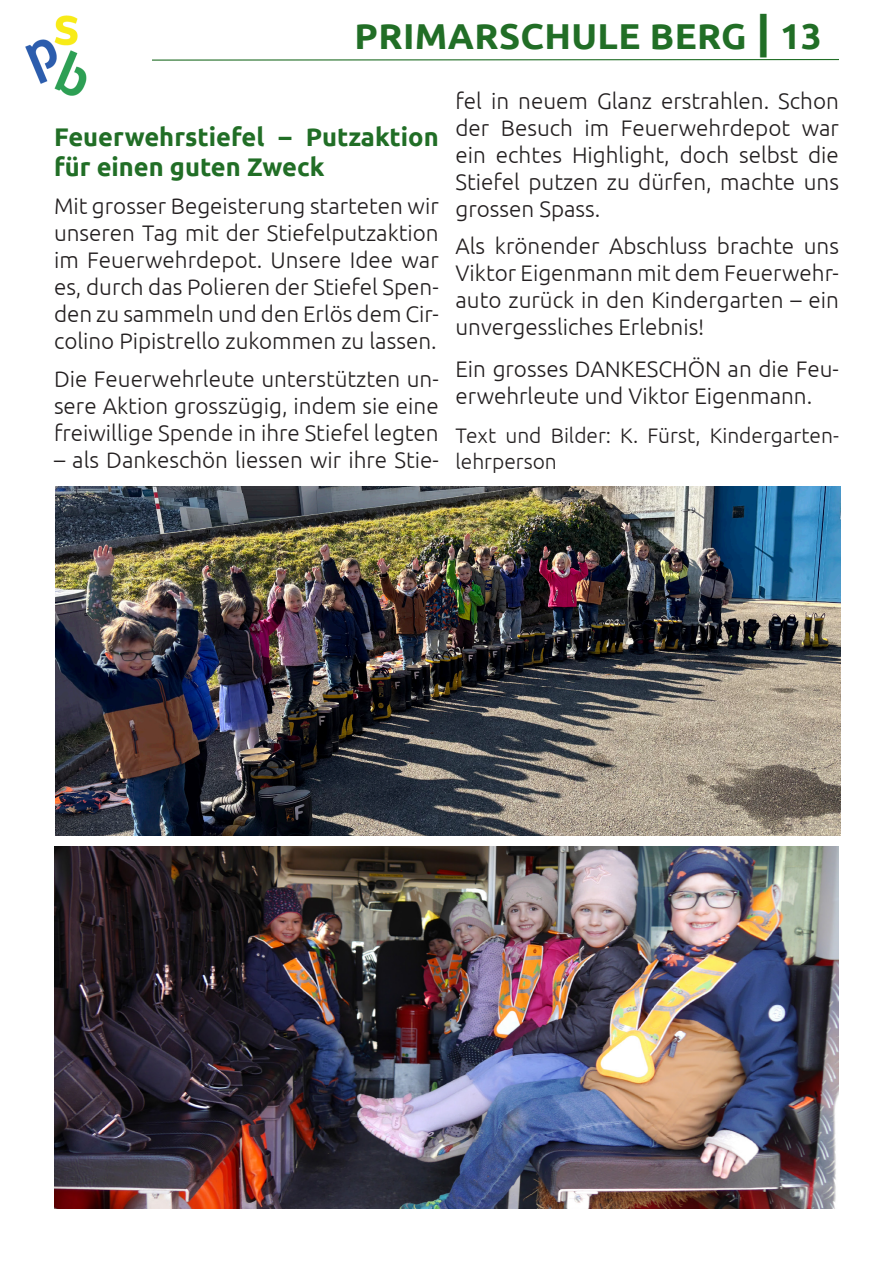
<style>
.page{position:relative;width:893px;height:1263px;background:#fff}
.page>*{position:absolute;margin:0;border:0;box-sizing:border-box;transform-origin:0 0}
.t1{font:700 36px "Ubuntu";letter-spacing:.01em;color:#216e26}
.t2{font:700 25.5px/30.6px "Ubuntu";color:#216e26}
.t3{font:300 22.5px/27px "Ubuntu";color:#231f20;text-align:justify}
.t4{font:300 21px/25.2px "Ubuntu";color:#231f20}
.s1{font-size:45px}
.s2{font-style:inherit}
</style>
<div class="page">
<img style="left:55px;top:486px;width:785px;height:349px">
<img style="left:54px;top:846px;width:785px;height:363px">
<svg style="left:152px;top:59px;width:687px;height:2px"></svg>
<img style="left:25px;top:15px;width:62px;height:81px">
<h1 class="t1" style="left:355px;top:13px;width:469px">PRIMARSCHULE BERG <span class="s1">|</span> <span class="s2">13</span></h1>
<p class="t3" style="left:455px;top:86px;width:385px">fel in neuem Glanz erstrahlen. Schon der Besuch im Feuerwehrdepot war ein echtes Highlight, doch selbst die Stiefel putzen zu dürfen, machte uns grossen Spass.</p>
<p class="t3" style="left:455px;top:232px;width:385px">Als krönender Abschluss brachte uns Viktor Eigenmann mit dem Feuerwehr&shy;auto zurück in den Kindergarten – ein unvergessliches Erlebnis!</p>
<p class="t3" style="left:455px;top:355px;width:385px">Ein grosses DANKESCHÖN an die Feu&shy;erwehrleute und Viktor Eigenmann.</p>
<p class="t4" style="left:455px;top:423px;width:385px">Text und Bilder: K. Fürst, Kindergarten&shy;lehrperson</p>
<p class="t2" style="left:54px;top:120px;width:386px">Feuerwehrstiefel – Putzaktion für einen guten Zweck</p>
<p class="t3" style="left:54px;top:192px;width:386px">Mit grosser Begeisterung starteten wir unseren Tag mit der Stiefelputzaktion im Feuerwehrdepot. Unsere Idee war es, durch das Polieren der Stiefel Spen&shy;den zu sammeln und den Erlös dem Cir&shy;colino Pipistrello zukommen zu lassen.</p>
<p class="t3" style="left:54px;top:365px;width:386px">Die Feuerwehrleute unterstützten un&shy;sere Aktion grosszügig, indem sie eine freiwillige Spende in ihre Stiefel legten</p>
<p class="t3" style="left:54px;top:446px;width:386px">– als Dankeschön liessen wir ihre Stie-</p>
</div>
